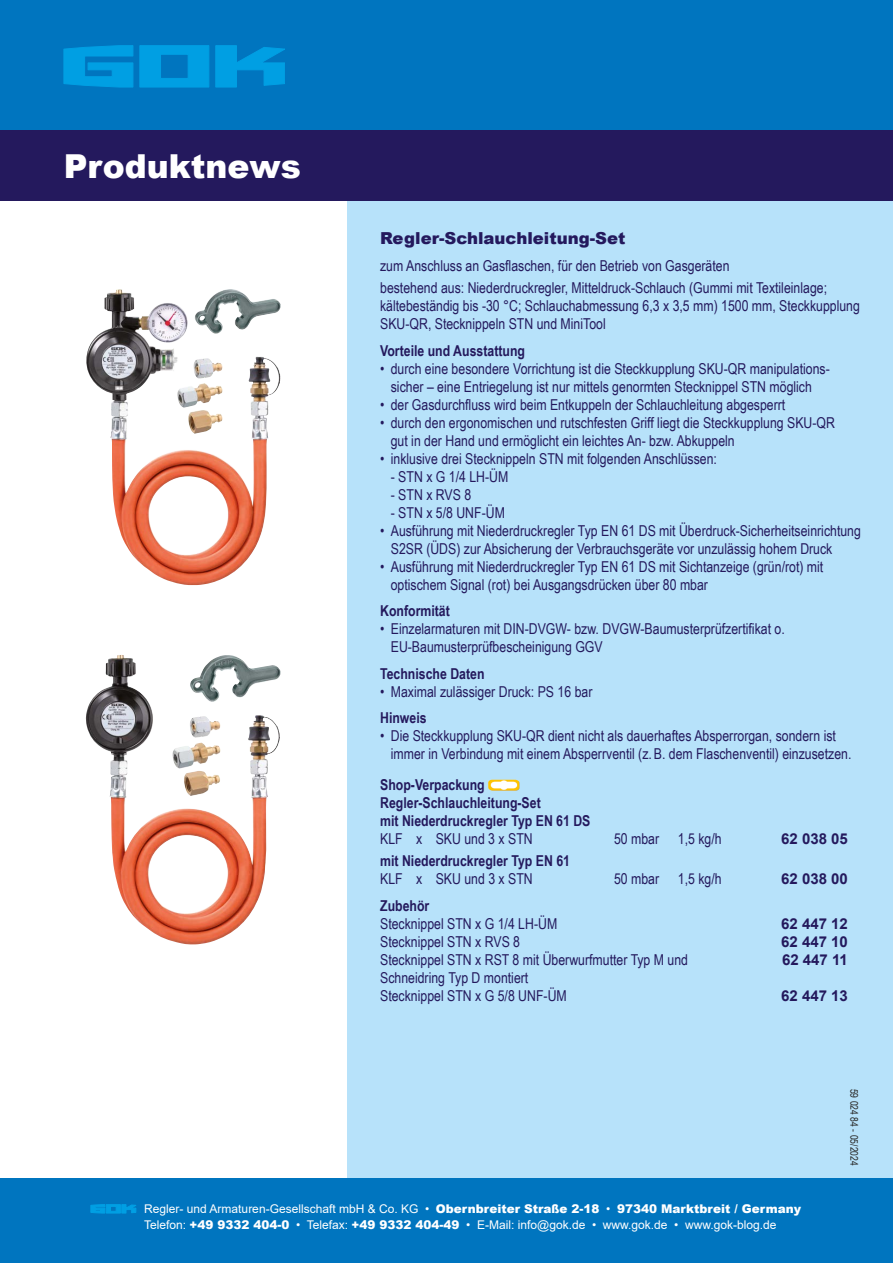
<style>
.page{position:relative;width:893px;height:1263px;background:#fff}
.page>*{position:absolute;margin:0;border:0;box-sizing:border-box;transform-origin:0 0}
.t1{font:900 33px "Arial";color:#fff}
.t2{font:900 16.5px "Arial";color:#24195d}
.t3{font:15px/18px "Arial Narrow";color:#24195d}
.t4{font:700 15px/18px "Arial Narrow";color:#24195d}
.t5{font:700 15px "Arial";color:#24195d}
.t6{font:12px/15.3px "Arial";color:#fff}
.t7{font:10.5px "Arial Narrow";color:#282827}
.s1{font-weight:900}
</style>
<div class="page">
<div style="left:0;top:0;width:893px;height:194px;background:#0075bf"></div>
<div style="left:347px;top:198px;width:546px;height:980px;background:#b7e2fa"></div>
<div style="left:0;top:130px;width:893px;height:70px;background:#24195d"></div>
<svg style="left:215px;top:46px;width:70px;height:41px"></svg>
<svg style="left:64px;top:45px;width:69px;height:42px"></svg>
<svg style="left:140px;top:45px;width:69px;height:42px"></svg>
<div style="left:0;top:1178px;width:893px;height:85px;background:#0075bf"></div>
<svg style="left:91px;top:1204px;width:45px;height:9px"></svg>
<img style="left:488px;top:780px;width:32px;height:11px">
<img style="left:86px;top:289px;width:191px;height:296px">
<img style="left:86px;top:655px;width:194px;height:289px">
<h1 class="t1" style="left:64px;top:142px;width:239px">Produktnews</h1>
<p class="t2" style="left:380px;top:226px;width:247px">Regler-Schlauchleitung-Set</p>
<p class="t3" style="left:380px;top:254px;width:448px;line-height:22.2px">zum Anschluss an Gasflaschen, für den Betrieb von Gasgeräten<br>bestehend aus: Niederdruckregler, Mitteldruck-Schlauch (Gummi mit Textileinlage;</p>
<p class="t3" style="left:380px;top:296px;width:481px">kältebeständig bis -30 °C; Schlauchabmessung 6,3 x 3,5 mm) 1500 mm, Steckkupplung<br>SKU-QR, Stecknippeln STN und MiniTool</p>
<p class="t4" style="left:380px;top:340px;width:146px">Vorteile und Ausstattung</p>
<p class="t3" style="left:380px;top:359px;width:451px;text-align:center">• durch eine besondere Vorrichtung ist die Steckkupplung SKU-QR manipulations&shy;sicher – eine Entriegelung ist nur mittels genormten Stecknippel STN möglich</p>
<p class="t3" style="left:380px;top:395px;width:407px">• der Gasdurchfluss wird beim Entkuppeln der Schlauchleitung abgesperrt</p>
<p class="t3" style="left:391px;top:413px;width:446px;text-indent:-11px">• durch den ergonomischen und rutschfesten Griff liegt die Steckkupplung SKU-QR gut in der Hand und ermöglicht ein leichtes An- bzw. Abkuppeln</p>
<p class="t3" style="left:380px;top:449px;width:338px">• inklusive drei Stecknippeln STN mit folgenden Anschlüssen:</p>
<p class="t3" style="left:391px;top:467px;width:119px">- STN x G 1/4 LH-ÜM</p>
<p class="t3" style="left:391px;top:485px;width:82px">- STN x RVS 8</p>
<p class="t3" style="left:391px;top:503px;width:116px">- STN x 5/8 UNF-ÜM</p>
<p class="t3" style="left:391px;top:521px;width:472px;text-indent:-11px">• Ausführung mit Niederdruckregler Typ EN 61 DS mit Überdruck-Sicherheitseinrichtung<br>S2SR (ÜDS) zur Absicherung der Verbrauchsgeräte vor unzulässig hohem Druck</p>
<p class="t3" style="left:391px;top:557px;width:434px;text-indent:-11px">• Ausführung mit Niederdruckregler Typ EN 61 DS mit Sichtanzeige (grün/rot) mit optischem Signal (rot) bei Ausgangsdrücken über 80 mbar</p>
<p class="t4" style="left:380px;top:601px;width:71px">Konformität</p>
<p class="t3" style="left:391px;top:619px;width:395px;text-indent:-11px">• Einzelarmaturen mit DIN-DVGW- bzw. DVGW-Baumusterprüfzertifikat o.<br>EU-Baumusterprüfbescheinigung GGV</p>
<p class="t4" style="left:380px;top:663px;width:106px">Technische Daten</p>
<p class="t3" style="left:380px;top:682px;width:214px">• Maximal zulässiger Druck: PS 16 bar</p>
<p class="t4" style="left:380px;top:708px;width:48px">Hinweis</p>
<p class="t3" style="left:391px;top:726px;width:462px;text-indent:-11px">• Die Steckkupplung SKU-QR dient nicht als dauerhaftes Absperrorgan, sondern ist immer in Verbindung mit einem Absperrventil (z.B. dem Flaschenventil) einzusetzen.</p>
<p class="t4" style="left:380px;top:775px;width:212px">Shop-Verpackung<br>Regler-Schlauchleitung-Set<br>mit Niederdruckregler Typ EN 61 DS</p>
<p class="t3" style="left:380px;top:829px;width:154px">KLF x SKU und 3 x STN</p>
<p class="t3" style="left:614px;top:829px;width:109px">50 mbar 1,5 kg/h</p>
<p class="t5" style="left:781px;top:828px;width:68px">62 038 05</p>
<p class="t4" style="left:380px;top:851px;width:191px">mit Niederdruckregler Typ EN 61</p>
<p class="t3" style="left:380px;top:869px;width:154px">KLF x SKU und 3 x STN</p>
<p class="t3" style="left:614px;top:869px;width:109px">50 mbar 1,5 kg/h</p>
<p class="t5" style="left:781px;top:868px;width:68px">62 038 00</p>
<p class="t4" style="left:380px;top:895px;width:51px">Zubehör</p>
<p class="t3" style="left:380px;top:914px;width:179px">Stecknippel STN x G 1/4 LH-ÜM</p>
<p class="t5" style="left:781px;top:913px;width:68px">62 447 12</p>
<p class="t3" style="left:380px;top:932px;width:141px">Stecknippel STN x RVS 8</p>
<p class="t5" style="left:781px;top:931px;width:68px">62 447 10</p>
<p class="t3" style="left:380px;top:950px;width:309px">Stecknippel STN x RST 8 mit Überwurfmutter Typ M und</p>
<p class="t5" style="left:782px;top:949px;width:67px">62 447 11</p>
<p class="t3" style="left:380px;top:968px;width:188px">Schneidring Typ D montiert<br>Stecknippel STN x G 5/8 UNF-ÜM</p>
<p class="t5" style="left:781px;top:985px;width:68px">62 447 13</p>
<p class="t7" style="left:862px;top:1089px;width:79px;rotate:90deg">59 024 84 - 05/2024</p>
<p class="t6" style="left:144px;top:1201px;width:658px">Regler- und Armaturen-Gesellschaft mbH &amp; Co. KG • <span class="s1">Obernbreiter Straße 2-18</span> • <span class="s1">97340 Marktbreit / Germany<br></span>Telefon: <span class="s1">+49 9332 404-0</span> • Telefax: <span class="s1">+49 9332 404-49</span> • E-Mail: info@gok.de • www.gok.de • www.gok-blog.de</p>
</div>
